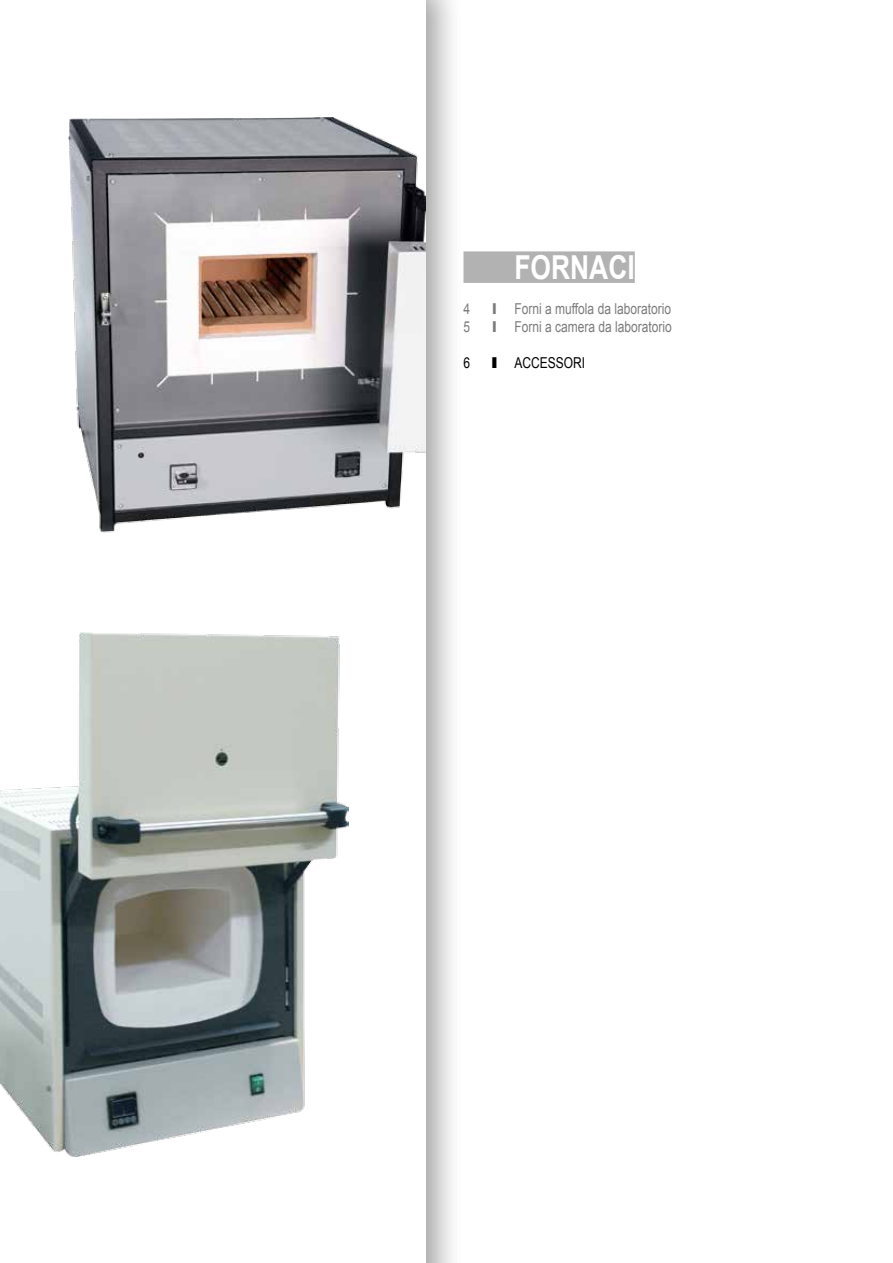
<style>
.page{position:relative;width:893px;height:1263px;background:#fff}
.page>*{position:absolute;margin:0;border:0;box-sizing:border-box;transform-origin:0 0}
.t1{font:700 33px "Arial";color:#fff;scale:.8 1}
.t2{font:15px "Arial";color:#7c7b7b;scale:1.9 1}
.t3{font:15px "Arial";color:#000;scale:.8 1}
.t4{font:15px "Arial";color:#7c7b7b;scale:.8 1}
.s1{font-weight:700}
</style>
<div class="page">
<div style="left:0;top:0;width:464px;height:1263px;background:#000;opacity:.21"></div>
<div style="left:0;top:0;width:425px;height:1263px;background:#fff"></div>
<div style="left:463px;top:251px;width:172px;height:32px;background:#b3b2b2"></div>
<img style="left:0;top:632px;width:349px;height:525px">
<img style="left:69px;top:117px;width:356px;height:416px">
<h1 class="t1" style="left:514px;top:246px;width:152px">FORNACI</h1>
<p class="t4" style="left:463px;top:299px;width:10px">4</p>
<p class="t2" style="left:490px;top:299px;width:97px">I Forni a muffola da laboratorio</p>
<p class="t4" style="left:463px;top:317px;width:10px">5</p>
<p class="t2" style="left:490px;top:317px;width:97px">I Forni a camera da laboratorio</p>
<p class="t3" style="left:463px;top:353px;width:10px">6</p>
<p class="t3" style="left:490px;top:353px;width:120px"><span class="s1">I</span> ACCESSORI</p>
</div>
